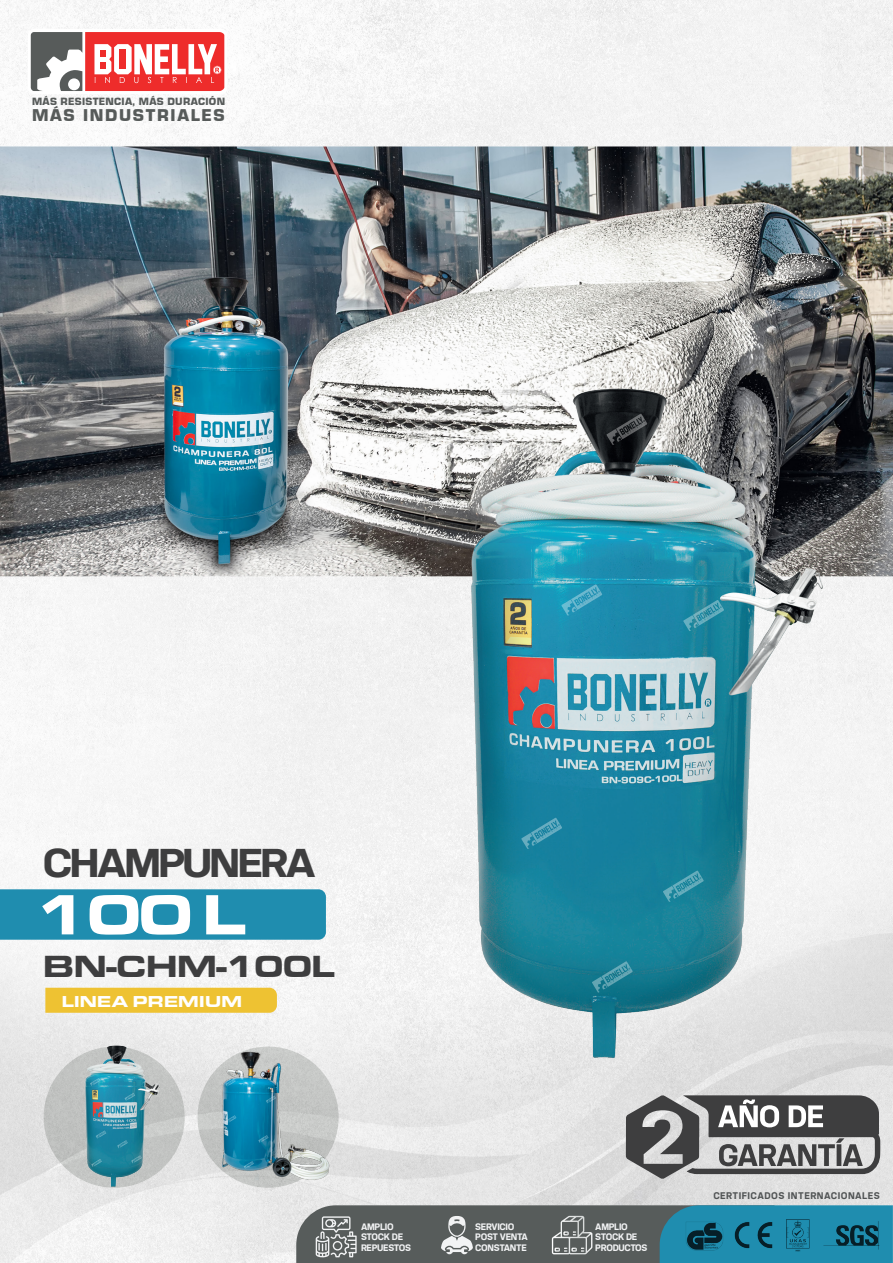
<style>
.page{position:relative;width:893px;height:1263px;background:#fff}
.page>*{position:absolute;margin:0;border:0;box-sizing:border-box;transform-origin:0 0}
.t1{font:700 58.8px "Eurostile Extended";color:#fff}
.t2{font:700 37.5px "Konsens";letter-spacing:-.075em;color:#3e3e3f;scale:1.12 1}
.t3{font:700 31.5px "Eurostile Extended";letter-spacing:-.05em;color:#3e3e3f}
.t4{font:17.7px "Eurostile Black DTC";letter-spacing:.095em;color:#575b5a}
.t5{font:700 16.35px "Eurostile Extended";letter-spacing:-.025em;color:#fff}
.t6{font:10.95px "Eurostile Black DTC";letter-spacing:.03em;color:#575b5a}
.t7{font:700 9px "Konsens";letter-spacing:.05em;color:#515455}
.t8{font:700 8.7px/10.5px "Konsens";letter-spacing:-.035em;color:#f2f3f4}
</style>
<div class="page">
<img style="left:0;top:0;width:893px;height:1263px">
<div style="left:28px;top:29px;width:199px;height:65px;background:#fff;border-radius:6px"></div>
<svg style="left:31px;top:32px;width:193px;height:59px"></svg>
<svg style="left:296px;top:1205px;width:597px;height:58px;background:#49727d"></svg>
<div style="left:44px;top:1046px;width:141px;height:142px;background:#c1c2c1;border-radius:50%"></div>
<img style="left:363px;top:350px;width:512px;height:765px">
<img style="left:63px;top:1037px;width:107px;height:162px">
<svg style="left:626px;top:1095px;width:254px;height:84px;background:#848484"></svg>
<svg style="left:592px;top:961px;width:41px;height:31px"></svg>
<svg style="left:561px;top:584px;width:41px;height:31px"></svg>
<svg style="left:663px;top:871px;width:41px;height:31px"></svg>
<svg style="left:606px;top:414px;width:41px;height:31px"></svg>
<svg style="left:683px;top:600px;width:41px;height:31px"></svg>
<svg style="left:521px;top:818px;width:41px;height:31px"></svg>
<div style="left:0;top:889px;width:326px;height:51px;background:#1f8daf"></div>
<img style="left:200px;top:1041px;width:134px;height:148px">
<svg style="left:226px;top:1079px;width:10px;height:7px"></svg>
<svg style="left:244px;top:1161px;width:10px;height:8px"></svg>
<svg style="left:226px;top:1115px;width:10px;height:8px"></svg>
<svg style="left:258px;top:1135px;width:11px;height:8px"></svg>
<svg style="left:266px;top:1095px;width:10px;height:8px"></svg>
<svg style="left:289px;top:1148px;width:21px;height:22px"></svg>
<svg style="left:117px;top:1140px;width:11px;height:8px"></svg>
<svg style="left:131px;top:1155px;width:11px;height:8px"></svg>
<svg style="left:91px;top:1156px;width:11px;height:11px"></svg>
<svg style="left:90px;top:1078px;width:11px;height:8px"></svg>
<svg style="left:111px;top:1051px;width:12px;height:8px"></svg>
<svg style="left:126px;top:1171px;width:4px;height:3px"></svg>
<svg style="left:120px;top:1093px;width:15px;height:12px"></svg>
<svg style="left:96px;top:1130px;width:10px;height:9px"></svg>
<div style="left:45px;top:988px;width:232px;height:25px;background:#eec232"></div>
<p class="t6" style="left:32px;top:95px;width:195px">MÁS RESISTENCIA, MÁS DURACIÓN</p>
<h3 class="t4" style="left:32px;top:106px;width:194px">MÁS INDUSTRIALES</h3>
<h2 class="t2" style="left:43px;top:839px;width:246px">CHAMPUNERA</h2>
<h1 class="t1" style="left:34px;top:881px;width:214px">100 L</h1>
<h3 class="t3" style="left:43px;top:948px;width:294px">BN-CHM-100L</h3>
<h3 class="t5" style="left:61px;top:992px;width:182px">LINEA PREMIUM</h3>
<p class="t8" style="left:361px;top:1221px;width:52px">AMPLIO<br>STOCK DE<br>REPUESTOS</p>
<p class="t8" style="left:475px;top:1221px;width:54px">SERVICIO<br>POST VENTA<br>CONSTANTE</p>
<p class="t8" style="left:595px;top:1221px;width:54px">AMPLIO<br>STOCK DE<br>PRODUCTOS</p>
<p class="t7" style="left:713px;top:1190px;width:168px">CERTIFICADOS INTERNACIONALES</p>
</div>
